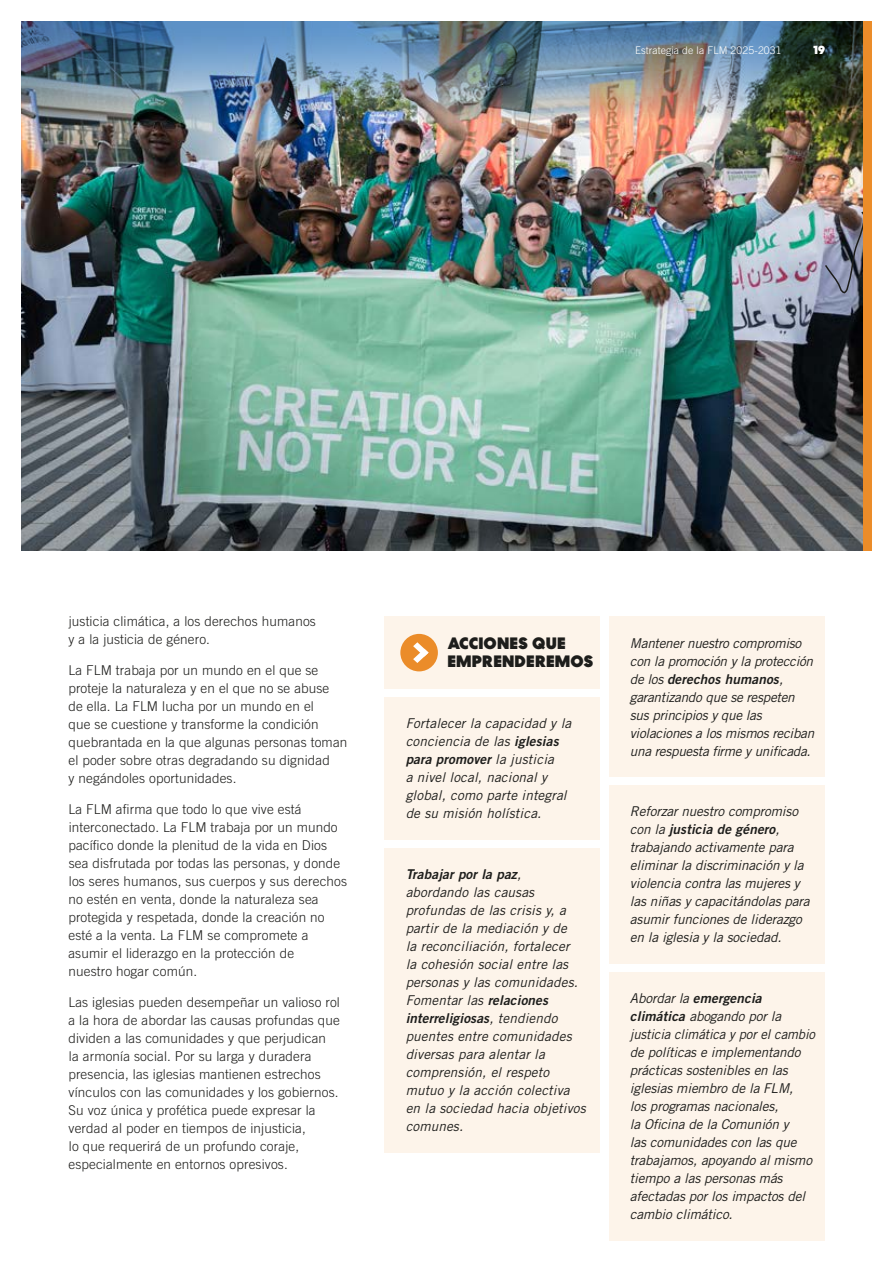
<style>
.page{position:relative;width:893px;height:1263px;background:#fff}
.page>*{position:absolute;margin:0;border:0;box-sizing:border-box;transform-origin:0 0}
.t1{font:900 16.5px/18px "Centra No 2";letter-spacing:.05em;color:#1d1d1b}
.t2{font:300 13.5px/18px "Trade Gothic LT Std";letter-spacing:.01em;color:#1d1d1b}
.t3{font:italic 13.5px/18px "Trade Gothic LT Std";letter-spacing:-.01em;color:#1d1d1b}
.t4{font:italic 13.5px/18px "Trade Gothic LT Std";letter-spacing:.01em;color:#1d1d1b}
.t5{font:italic 13.5px "Trade Gothic LT Std Bd 2";color:#1d1d1b}
.t6{font:900 12px "Centra No 2";color:#fff}
.t7{font:300 10.5px "Trade Gothic LT Std";letter-spacing:.01em;color:#fff}
.s1{font-family:"Trade Gothic LT Std Bd 2"}
.s2{font-family:"Trade Gothic LT Std"}
</style>
<div class="page">
<img style="left:21px;top:119px;width:842px;height:432px">
<div style="left:384px;top:697px;width:216px;height:142px;background:#fdf4ea"></div>
<div style="left:384px;top:848px;width:216px;height:304px;background:#fdf4ea"></div>
<div style="left:609px;top:617px;width:215px;height:160px;background:#fdf4ea"></div>
<div style="left:609px;top:785px;width:215px;height:179px;background:#fdf4ea"></div>
<div style="left:609px;top:972px;width:215px;height:268px;background:#fdf4ea"></div>
<img style="left:823px;top:210px;width:40px;height:84px">
<img style="left:21px;top:21px;width:842px;height:98px">
<div style="left:863px;top:21px;width:9px;height:530px;background:#eb8c29"></div>
<div style="left:384px;top:617px;width:216px;height:72px;background:#fdf4ea"></div>
<div style="left:400px;top:634px;width:38px;height:37px;background:#eb8c29;border-radius:50%"></div>
<svg style="left:413px;top:642px;width:16px;height:21px"></svg>
<p class="t7" style="left:635px;top:44px;width:148px">Estrategia de la FLM 2025-2031</p>
<p class="t6" style="left:814px;top:42px;width:13px">19</p>
<p class="t2" style="left:69px;top:612px;width:249px">justicia climática, a los derechos humanos y a la justicia de género.</p>
<p class="t2" style="left:68px;top:661px;width:281px">La FLM trabaja por un mundo en el que se proteje la naturaleza y en el que no se abuse<br>de ella. La FLM lucha por un mundo en el<br>que se cuestione y transforme la condición quebrantada en la que algunas personas toman el poder sobre otras degradando su dignidad<br>y negándoles oportunidades.</p>
<p class="t2" style="left:68px;top:800px;width:280px">La FLM afirma que todo lo que vive está interconectado. La FLM trabaja por un mundo pacífico donde la plenitud de la vida en Dios sea disfrutada por todas las personas, y donde los seres humanos, sus cuerpos y sus derechos no estén en venta, donde la naturaleza sea protegida y respetada, donde la creación no esté a la venta. La FLM se compromete a asumir el liderazgo en la protección de<br>nuestro hogar común.</p>
<p class="t2" style="left:68px;top:992px;width:273px">Las iglesias pueden desempeñar un valioso rol a la hora de abordar las causas profundas que dividen a las comunidades y que perjudican<br>la armonía social. Por su larga y duradera presencia, las iglesias mantienen estrechos vínculos con las comunidades y los gobiernos.<br>Su voz única y profética puede expresar la verdad al poder en tiempos de injusticia,<br>lo que requerirá de un profundo coraje, especialmente en entornos opresivos.</p>
<p class="t1" style="left:448px;top:635px;width:147px">ACCIONES QUE<br>EMPRENDEREMOS</p>
<p class="t4" style="left:406px;top:715px;width:167px">Fortalecer la capacidad y la conciencia de las <span class="s1">iglesias</span></p>
<p class="t5" style="left:406px;top:751px;width:150px">para promover <span class="s2">la j u s t ic ia</span></p>
<p class="t4" style="left:406px;top:769px;width:162px">a nivel local, nacional y global, como parte integral de su misión holística.</p>
<p class="t5" style="left:406px;top:866px;width:117px">Trabajar por la paz<span class="s2">,</span></p>
<p class="t4" style="left:406px;top:883px;width:174px">abordando las causas profundas de las crisis y, a partir de la mediación y de la reconciliación, fortalecer la cohesión social entre las personas y las comunidades.<br>Fomentar las <span class="s1">relaciones</span></p>
<p class="t5" style="left:406px;top:1010px;width:153px">interreligiosas<span class="s2">, te n d ie n do</span></p>
<p class="t4" style="left:406px;top:1027px;width:182px">puentes entre comunidades diversas para alentar la comprensión, el respeto mutuo y la acción colectiva en la sociedad hacia objetivos comunes.</p>
<p class="t3" style="left:630px;top:634px;width:185px">Mantener nuestro compromiso con la promoción y la protección</p>
<p class="t5" style="left:630px;top:670px;width:155px"><span class="s2">de los</span> derechos humanos<span class="s2">,</span></p>
<p class="t3" style="left:630px;top:688px;width:186px">garantizando que se respeten sus principios y que las violaciones a los mismos reciban una respuesta firme y unificada.</p>
<p class="t3" style="left:630px;top:803px;width:170px">Reforzar nuestro compromiso</p>
<p class="t5" style="left:630px;top:821px;width:151px"><span class="s2">c o n la</span> justicia de género<span class="s2">,</span></p>
<p class="t3" style="left:630px;top:839px;width:181px">trabajando activamente para eliminar la discriminación y la violencia contra las mujeres y las niñas y capacitándolas para asumir funciones de liderazgo en la iglesia y la sociedad.</p>
<p class="t5" style="left:630px;top:990px;width:137px"><span class="s2">A borda r la</span> emergencia</p>
<p class="t3" style="left:630px;top:1008px;width:187px"><span class="s1">climática</span> abogando por la justicia climática y por el cambio de políticas e implementando prácticas sostenibles en las iglesias miembro de la FLM,<br>los programas nacionales,<br>la Oficina de la Comunión y<br>las comunidades con las que trabajamos, apoyando al mismo tiempo a las personas más afectadas por los impactos del cambio climático.</p>
</div>
